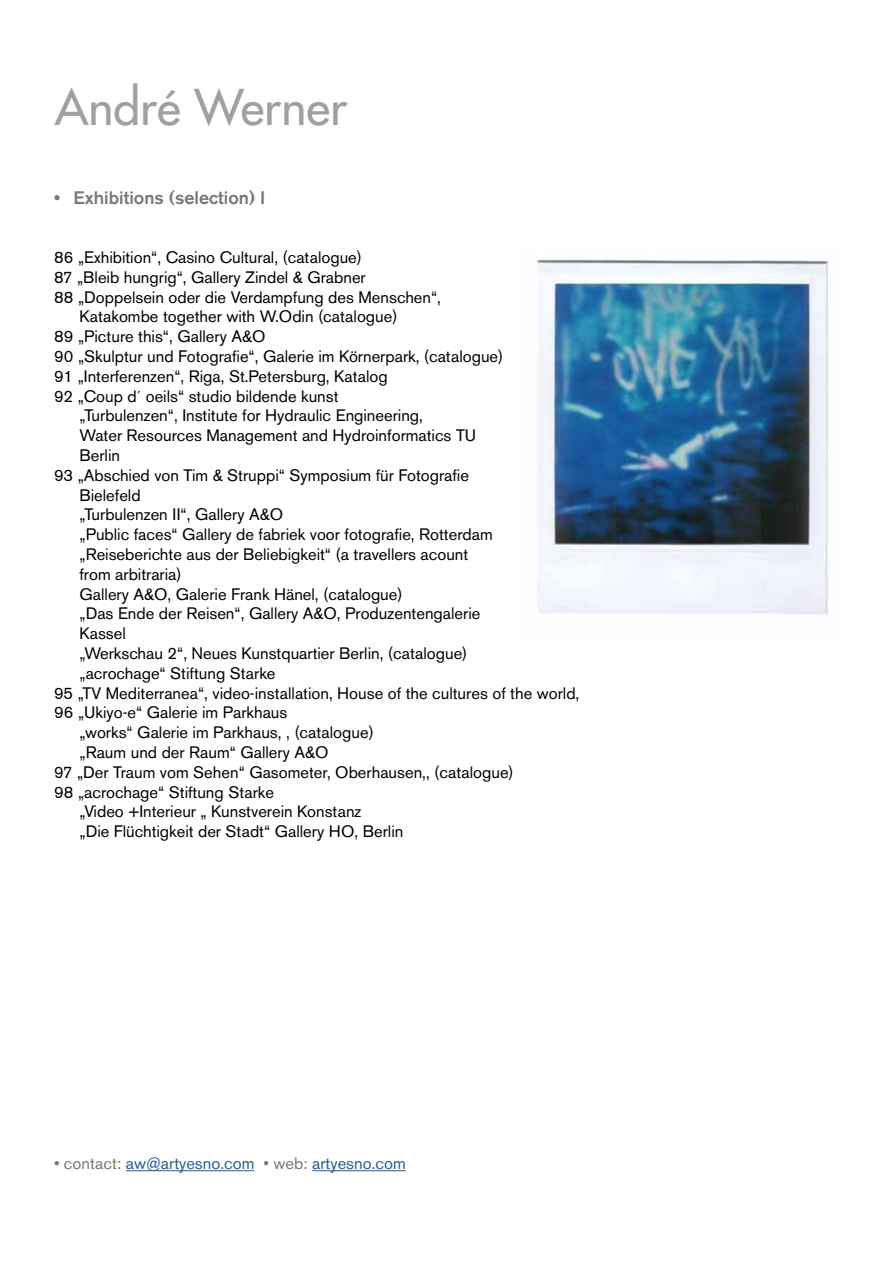
<style>
.page{position:relative;width:893px;height:1263px;background:#fff}
.page>*{position:absolute;margin:0;border:0;box-sizing:border-box;transform-origin:0 0}
.t1{font:500 48px "Futura Std";color:#a0a0a0}
.t2{font:500 18px "Akzidenz Grotesk BE";color:#787878}
.t3{font:16.5px "Akzidenz Grotesk BE";color:#000}
.t4{font:16.5px "Akzidenz Grotesk BE";color:#275b9b}
.s1{font-stretch:expanded}
.s2{color:#787878}
</style>
<div class="page">
<img style="left:536px;top:259px;width:293px;height:356px">
<hr style="left:126px;top:1170px;width:128px;height:1px;background:#275b9b">
<hr style="left:312px;top:1170px;width:94px;height:1px;background:#275b9b">
<h1 class="t1" style="left:55px;top:78px;width:294px">André Werner</h1>
<p class="t2" style="left:54px;top:186px;width:213px"><span class="s1">•</span> Exhibitions (selection) I</p>
<p class="t3" style="left:54px;top:247px;width:310px">86 „Exhibition“, Casino Cultural, (catalogue)</p>
<p class="t3" style="left:54px;top:267px;width:313px">87 „Bleib hungrig“, Gallery Zindel &amp; Grabner</p>
<p class="t3" style="left:54px;top:287px;width:389px">88 „Doppelsein oder die Verdampfung des Menschen“,</p>
<p class="t3" style="left:80px;top:307px;width:320px">Katakombe together with W.Odin (catalogue)</p>
<p class="t3" style="left:54px;top:327px;width:213px">89 „Picture this“, Gallery A&amp;O</p>
<p class="t3" style="left:54px;top:346px;width:451px">90 „Skulptur und Fotografie“, Galerie im Körnerpark, (catalogue)</p>
<p class="t3" style="left:54px;top:366px;width:335px">91 „Interferenzen“, Riga, St.Petersburg, Katalog</p>
<p class="t3" style="left:54px;top:386px;width:286px">92 „Coup d´ oeils“ studio bildende kunst</p>
<p class="t3" style="left:80px;top:406px;width:345px">„Turbulenzen“, Institute for Hydraulic Engineering,</p>
<p class="t3" style="left:80px;top:426px;width:398px">Water Resources Management and Hydroinformatics TU</p>
<p class="t3" style="left:80px;top:445px;width:42px">Berlin</p>
<p class="t3" style="left:54px;top:465px;width:416px">93 „Abschied von Tim &amp; Struppi“ Symposium für Fotografie</p>
<p class="t3" style="left:80px;top:485px;width:63px">Bielefeld</p>
<p class="t3" style="left:80px;top:505px;width:205px">„Turbulenzen II“, Gallery A&amp;O</p>
<p class="t3" style="left:80px;top:525px;width:415px">„Public faces“ Gallery de fabriek voor fotografie, Rotterdam</p>
<p class="t3" style="left:80px;top:544px;width:390px">„Reiseberichte aus der Beliebigkeit“ (a travellers acount</p>
<p class="t3" style="left:80px;top:564px;width:104px">from arbitraria)</p>
<p class="t3" style="left:80px;top:584px;width:325px">Gallery A&amp;O, Galerie Frank Hänel, (catalogue)</p>
<p class="t3" style="left:80px;top:604px;width:402px">„Das Ende der Reisen“, Gallery A&amp;O, Produzentengalerie</p>
<p class="t3" style="left:80px;top:624px;width:48px">Kassel</p>
<p class="t3" style="left:80px;top:643px;width:389px">„Werkschau 2“, Neues Kunstquartier Berlin, (catalogue)</p>
<p class="t3" style="left:80px;top:663px;width:198px">„acrochage“ Stiftung Starke</p>
<p class="t3" style="left:54px;top:683px;width:527px">95 „TV Mediterranea“, video-installation, House of the cultures of the world,</p>
<p class="t3" style="left:54px;top:703px;width:235px">96 „Ukiyo-e“ Galerie im Parkhaus</p>
<p class="t3" style="left:80px;top:723px;width:296px">„works“ Galerie im Parkhaus, , (catalogue)</p>
<p class="t3" style="left:80px;top:742px;width:250px">„Raum und der Raum“ Gallery A&amp;O</p>
<p class="t3" style="left:54px;top:762px;width:461px">97 „Der Traum vom Sehen“ Gasometer, Oberhausen,, (catalogue)</p>
<p class="t3" style="left:54px;top:782px;width:222px">98 „acrochage“ Stiftung Starke</p>
<p class="t3" style="left:80px;top:802px;width:283px">„Video +Interieur „ Kunstverein Konstanz</p>
<p class="t3" style="left:80px;top:822px;width:325px">„Die Flüchtigkeit der Stadt“ Gallery HO, Berlin</p>
<p class="t4" style="left:54px;top:1153px;width:353px"><span class="s2">• contact:</span> aw@artyesno.com <span class="s2">• web:</span> artyesno.com</p>
</div>
